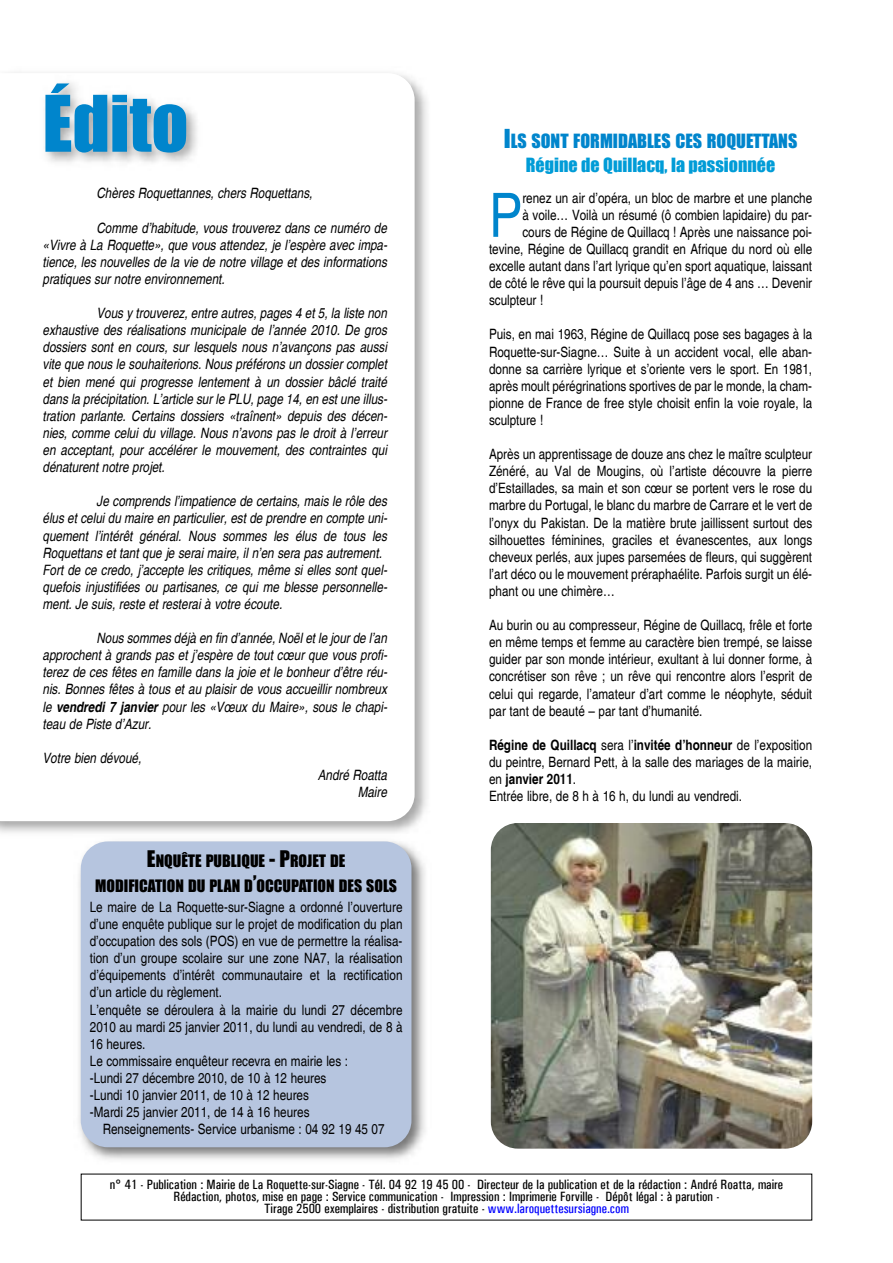
<style>
.page{position:relative;width:893px;height:1263px;background:#fff}
.page>*{position:absolute;margin:0;border:0;box-sizing:border-box;transform-origin:0 0}
.t1{font:72px "Impact";color:#0085cc}
.t2{font:condensed 61.2px "Helvetica";color:#0085cc}
.t3{font:18px/24px "Impact";color:#0085cc;text-align:center}
.t4{font:15.75px/25.2px "Impact";color:#000;text-align:center}
.t5{font:condensed 14.25px/17.1px "Helvetica";color:#000;text-align:justify}
.t6{font:italic condensed 14.25px/17.1px "Helvetica";color:#000;text-align:justify}
.t7{font:500 condensed 13.5px/12px "Univers";color:#000;text-align:center}
.s1{font-weight:700}
.s2{font-size:21px}
.s3{font-size:24px}
.s4{color:#009cd7}
.s5{color:#00f}
</style>
<div class="page">
<img style="left:0;top:72px;width:427px;height:761px">
<svg style="left:0;top:73px;width:415px;height:748px"></svg>
<img style="left:491px;top:824px;width:321px;height:324px;border-radius:27px">
<img style="left:31px;top:75px;width:380px;height:138px">
<img style="left:78px;top:841px;width:347px;height:319px">
<div style="left:81px;top:841px;width:330px;height:306px;background:#b6c5df;border-radius:27px"></div>
<h1 class="t1" style="left:43px;top:79px;width:147px">ÉDITO</h1>
<p class="t6" style="left:97px;top:185px;width:217px">Chères Roquettannes, chers Roquettans,</p>
<p class="t6" style="left:43px;top:219px;width:346px;text-indent:54px">Comme d’habitude, vous trouverez dans ce numéro de «Vivre à La Roquette», que vous attendez, je l’espère avec impa&shy;tience, les nouvelles de la vie de notre village et des informations pratiques sur notre environnement.</p>
<p class="t6" style="left:43px;top:305px;width:346px;text-indent:54px">Vous y trouverez, entre autres, pages 4 et 5, la liste non exhaustive des réalisations municipale de l’année 2010. De gros dossiers sont en cours, sur lesquels nous n’avançons pas aussi vite que nous le souhaiterions. Nous préférons un dossier complet et bien mené qui progresse lentement à un dossier bâclé traité dans la précipitation. L’article sur le PLU, page 14, en est une illus&shy;tration parlante. Certains dossiers «traînent» depuis des décen&shy;nies, comme celui du village. Nous n’avons pas le droit à l’erreur en acceptant, pour accélérer le mouvement, des contraintes qui dénaturent notre projet.</p>
<p class="t6" style="left:43px;top:493px;width:346px;text-align:left;text-indent:54px">Je comprends l’impatience de certains, mais le rôle des élus et celui du maire en particulier, est de prendre en compte uni&shy;quement l’intérêt général. Nous sommes les élus de tous les Roquettans et tant que je serai maire, il n’en sera pas autrement.<br>Fort de ce credo, j’accepte les critiques, même si elles sont quel&shy;quefois injustifiées ou partisanes, ce qui me blesse personnelle&shy;ment. Je suis, reste et resterai à votre écoute.</p>
<p class="t6" style="left:43px;top:629px;width:346px;text-indent:54px">Nous sommes déjà en fin d’année, Noël et le jour de l’an approchent à grands pas et j’espère de tout cœur que vous profi&shy;terez de ces fêtes en famille dans la joie et le bonheur d’être réu&shy;nis. Bonnes fêtes à tous et au plaisir de vous accueillir nombreux le <span class="s1">vendredi 7 janvier</span> pour les «Vœux du Maire», sous le chapi&shy;teau de Piste d’Azur.</p>
<p class="t6" style="left:43px;top:749px;width:100px">Votre bien dévoué,</p>
<p class="t6" style="left:318px;top:766px;width:71px;text-align:right">André Roatta<br>Maire</p>
<p class="t4" style="left:95px;top:848px;width:303px"><span class="s2">E</span>NQUÊTE PUBLIQUE <span class="s2">- P</span>ROJET DE<br>MODIFICATION DU PLAN D<span class="s2">’</span>OCCUPATION DES SOLS</p>
<p class="t5" style="left:90px;top:898px;width:314px;text-align:left">Le maire de La Roquette-sur-Siagne a ordonné l’ouverture d’une enquête publique sur le projet de modification du plan d’occupation des sols (POS) en vue de permettre la réalisa&shy;tion d’un groupe scolaire sur une zone NA7, la réalisation d’équipements d’intérêt communautaire et la rectification d’un article du règlement.<br>L’enquête se déroulera à la mairie du lundi 27 décembre 2010 au mardi 25 janvier 2011, du lundi au vendredi, de 8 à 16 heures.<br>Le commissaire enquêteur recevra en mairie les :<br>-Lundi 27 décembre 2010, de 10 à 12 heures<br>-Lundi 10 janvier 2011, de 10 à 12 heures<br>-Mardi 25 janvier 2011, de 14 à 16 heures</p>
<p class="t5" style="left:103px;top:1120px;width:283px">Renseignements- Service urbanisme : 04 92 19 45 07</p>
<p class="t3" style="left:504px;top:129px;width:295px"><span class="s3">I</span>LS SONT FORMIDABLES CES ROQUETTANS<br><span class="s4">RÉGINE DE QUILLACQ, LA PASSIONNÉE</span></p>
<h2 class="t2" style="left:489px;top:179px;width:35px">P</h2>
<p class="t5" style="left:522px;top:189px;width:291px">renez un air d’opéra, un bloc de marbre et une planche</p>
<p class="t5" style="left:522px;top:206px;width:291px">à voile… Voilà un résumé (ô combien lapidaire) du par-</p>
<p class="t5" style="left:522px;top:223px;width:291px">cours de Régine de Quillacq ! Après une naissance poi-</p>
<p class="t5" style="left:489px;top:240px;width:325px">tevine, Régine de Quillacq grandit en Afrique du nord où elle</p>
<p class="t5" style="left:489px;top:257px;width:325px">excelle autant dans l’art lyrique qu’en sport aquatique, laissant</p>
<p class="t5" style="left:489px;top:274px;width:325px">de côté le rêve qui la poursuit depuis l’âge de 4 ans … Devenir</p>
<p class="t5" style="left:489px;top:292px;width:56px">sculpteur !</p>
<p class="t5" style="left:489px;top:326px;width:325px">Puis, en mai 1963, Régine de Quillacq pose ses bagages à la Roquette-sur-Siagne… Suite à un accident vocal, elle aban&shy;donne sa carrière lyrique et s’oriente vers le sport. En 1981, après moult pérégrinations sportives de par le monde, la cham&shy;pionne de France de free style choisit enfin la voie royale, la sculpture !</p>
<p class="t5" style="left:489px;top:445px;width:325px">Après un apprentissage de douze ans chez le maître sculpteur Zénéré, au Val de Mougins, où l’artiste découvre la pierre d’Estaillades, sa main et son cœur se portent vers le rose du marbre du Portugal, le blanc du marbre de Carrare et le vert de l’onyx du Pakistan. De la matière brute jaillissent surtout des silhouettes féminines, graciles et évanescentes, aux longs cheveux perlés, aux jupes parsemées de fleurs, qui suggèrent l’art déco ou le mouvement préraphaélite. Parfois surgit un élé&shy;phant ou une chimère…</p>
<p class="t5" style="left:489px;top:616px;width:325px">Au burin ou au compresseur, Régine de Quillacq, frêle et forte en même temps et femme au caractère bien trempé, se laisse guider par son monde intérieur, exultant à lui donner forme, à concrétiser son rêve ; un rêve qui rencontre alors l’esprit de celui qui regarde, l’amateur d’art comme le néophyte, séduit par tant de beauté – par tant d’humanité.</p>
<p class="t5" style="left:489px;top:736px;width:325px;text-align:left"><span class="s1">Régine de Quillacq</span> sera l’<span class="s1">invitée d’honneur</span> de l’exposition du peintre, Bernard Pett, à la salle des mariages de la mairie, en <span class="s1">janvier 2011</span>.<br>Entrée libre, de 8 h à 16 h, du lundi au vendredi.</p>
<p class="t7" style="left:110px;top:1178px;width:675px">n° 41 - Publication : Mairie de La Roquette-sur-Siagne - Tél. 04 92 19 45 00 - Directeur de la publication et de la rédaction : André Roatta, maire<br>Rédaction, photos, mise en page : Service communication - Impression : Imprimerie Forville - Dépôt légal : à parution -<br>Tirage 2500 exemplaires - distribution gratuite - <span class="s5">www.laroquettesursiagne.com</span></p>
</div>
